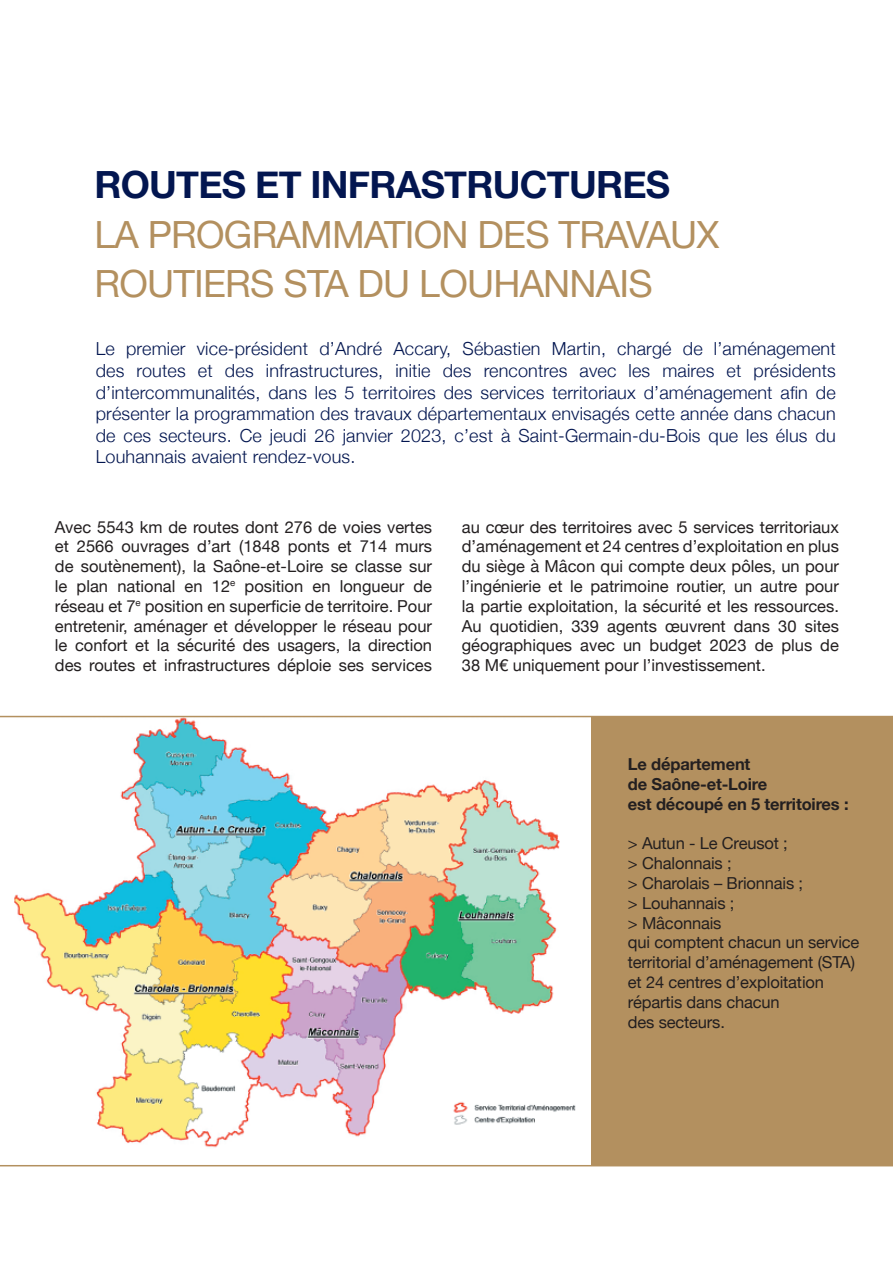
<style>
.page{position:relative;width:893px;height:1263px;background:#fff}
.page>*{position:absolute;margin:0;border:0;box-sizing:border-box;transform-origin:0 0}
.t1{font:37.5px/49.5px "Helvetica Neue";letter-spacing:-.02em;color:#b3905f}
.t2{font:700 37.5px "Helvetica Neue";letter-spacing:-.02em;color:#031650}
.t3{font:300 18px/21.6px "Helvetica Neue";letter-spacing:.01em;color:#031650;text-align:justify}
.t4{font:16.5px/19.8px "Helvetica Neue";letter-spacing:-.01em;color:#231f20;text-align:justify}
.t5{font:700 16.5px/19.8px "Helvetica Neue";letter-spacing:-.01em;color:#231f20}
</style>
<div class="page">
<svg style="left:0;top:716px;width:893px;height:450px"></svg>
<div style="left:591px;top:716px;width:302px;height:449px;background:#b3905f"></div>
<h1 class="t2" style="left:94px;top:155px;width:577px">ROUTES ET INFRASTRUCTURES</h1>
<h1 class="t1" style="left:94px;top:212px;width:626px">LA PROGRAMMATION DES TRAVAUX<br>ROUTIERS STA DU LOUHANNAIS</h1>
<p class="t3" style="left:96px;top:337px;width:742px">Le premier vice-président d’André Accary, Sébastien Martin, chargé de l’aménagement des routes et des infrastructures, initie des rencontres avec les maires et présidents d’intercommunalités, dans les 5 territoires des services territoriaux d’aménagement afin de présenter la programmation des travaux départementaux envisagés cette année dans chacun de ces secteurs. Ce jeudi 26 janvier 2023, c’est à Saint-Germain-du-Bois que les élus du Louhannais avaient rendez-vous.</p>
<p class="t4" style="left:55px;top:518px;width:379px">Avec 5543 km de routes dont 276 de voies vertes et 2566 ouvrages d’art (1848 ponts et 714 murs de soutènement), la Saône-et-Loire se classe sur le plan national en 12<sup>e</sup> position en longueur de réseau et 7<sup>e</sup> position en superficie de territoire. Pour entretenir, aménager et développer le réseau pour le confort et la sécurité des usagers, la direction des routes et infrastructures déploie ses services</p>
<p class="t4" style="left:462px;top:518px;width:379px">au cœur des territoires avec 5 services territoriaux d’aménagement et 24 centres d’exploitation en plus du siège à Mâcon qui compte deux pôles, un pour l’ingénierie et le patrimoine routier, un autre pour la partie exploitation, la sécurité et les ressources.<br>Au quotidien, 339 agents œuvrent dans 30 sites géographiques avec un budget 2023 de plus de 38 M€ uniquement pour l’investissement.</p>
<p class="t5" style="left:628px;top:755px;width:222px">Le département<br>de Saône-et-Loire<br>est découpé en 5 territoires :</p>
<p class="t4" style="left:628px;top:834px;width:233px;text-align:left">&gt; Autun - Le Creusot ;<br>&gt; Chalonnais ;<br>&gt; Charolais – Brionnais ;<br>&gt; Louhannais ;<br>&gt; Mâconnais<br>qui comptent chacun un service territorial d’aménagement (STA) et 24 centres d’exploitation répartis dans chacun<br>des secteurs.</p>
</div>
